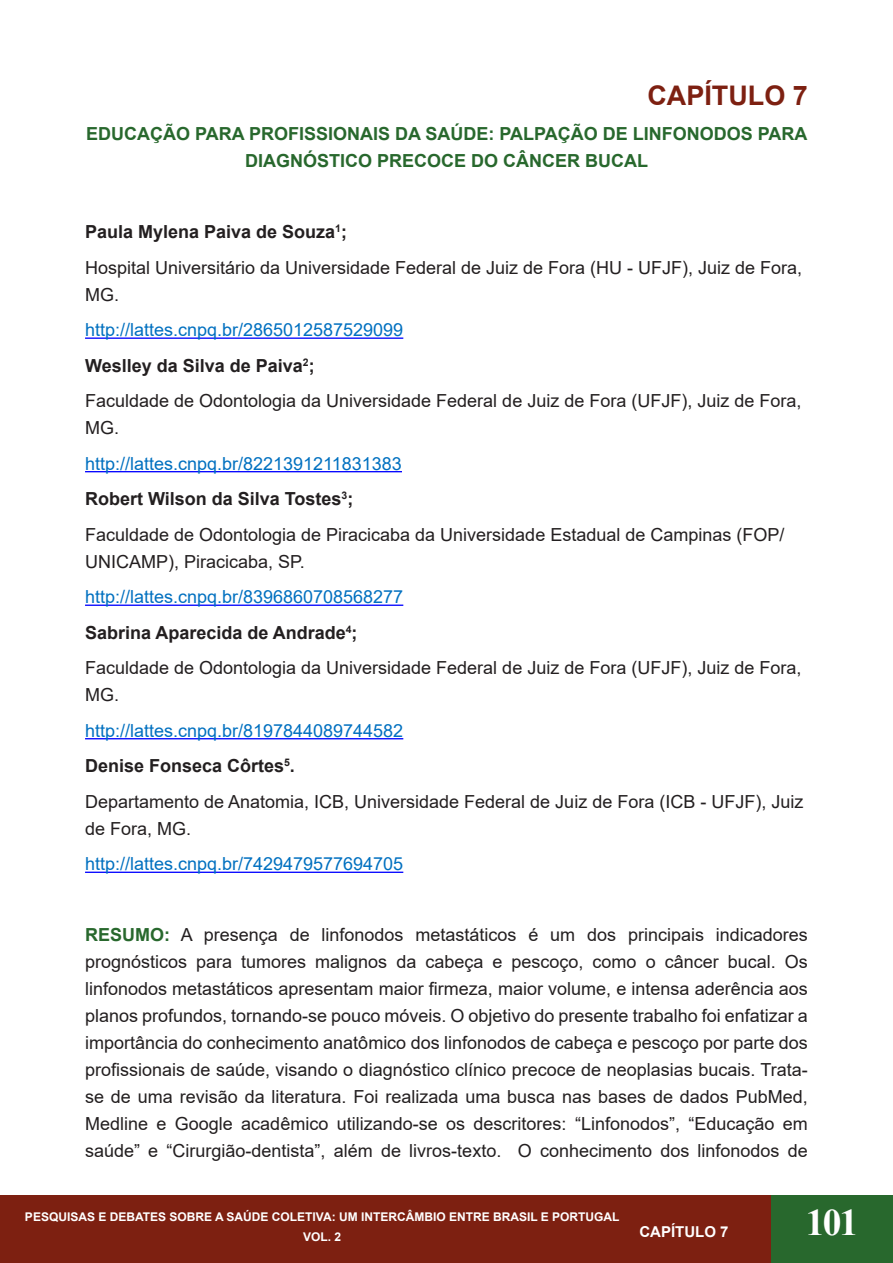
<style>
.page{position:relative;width:893px;height:1263px;background:#fff}
.page>*{position:absolute;margin:0;border:0;box-sizing:border-box;transform-origin:0 0}
.t1{font:700 37.5px "Times New Roman";color:#fff}
.Título_1{font:700 27px "Arial";color:#7d2011}
.t2{font:18px/27px "Arial";color:#231f20}
.t3{font:18px "Arial";color:#0070c0}
.t4{font:700 18px "Arial";color:#231f20}
.Título_1-2{font:700 18px/27px "Arial";color:#28682d;text-align:center}
.t5{font:700 15px "Arial";color:#fff}
.t6{font:700 12px/20.2px "Arial";color:#fff;text-align:center}
.s1{font-weight:700;color:#28682d}
</style>
<div class="page">
<div style="left:0;top:1196px;width:893px;height:67px;background:#7d2011"></div>
<div style="left:771px;top:1196px;width:122px;height:67px;background:#28682d"></div>
<hr style="left:0;top:1196px;width:1px;height:67px;background:#28682d">
<hr style="left:85px;top:337px;width:318px;height:2px;background:#00f">
<hr style="left:85px;top:471px;width:317px;height:1px;background:#00f">
<hr style="left:85px;top:604px;width:318px;height:2px;background:#00f">
<hr style="left:85px;top:738px;width:318px;height:1px;background:#00f">
<hr style="left:85px;top:872px;width:318px;height:1px;background:#00f">
<p class="Título_1" style="left:647px;top:76px;width:162px">CAPÍTULO 7</p>
<p class="Título_1-2" style="left:86px;top:121px;width:723px">EDUCAÇÃO PARA PROFISSIONAIS DA SAÚDE: PALPAÇÃO DE LINFONODOS PARA<br>DIAGNÓSTICO PRECOCE DO CÂNCER BUCAL</p>
<p class="t4" style="left:85px;top:219px;width:263px">Paula Mylena Paiva de Souza<sup>1</sup>;</p>
<p class="t2" style="left:85px;top:254px;width:719px">Hospital Universitário da Universidade Federal de Juiz de Fora (HU - UFJF), Juiz de Fora,<br>MG.</p>
<p class="t3" style="left:85px;top:317px;width:320px">http://lattes.cnpq.br/2865012587529099</p>
<p class="t4" style="left:85px;top:353px;width:231px">Weslley da Silva de Paiva<sup>2</sup>;</p>
<p class="t2" style="left:85px;top:387px;width:718px">Faculdade de Odontologia da Universidade Federal de Juiz de Fora (UFJF), Juiz de Fora,<br>MG.</p>
<p class="t3" style="left:85px;top:451px;width:318px">http://lattes.cnpq.br/8221391211831383</p>
<p class="t4" style="left:85px;top:486px;width:270px">Robert Wilson da Silva Tostes<sup>3</sup>;</p>
<p class="t2" style="left:85px;top:521px;width:701px">Faculdade de Odontologia de Piracicaba da Universidade Estadual de Campinas (FOP/<br>UNICAMP), Piracicaba, SP.</p>
<p class="t3" style="left:85px;top:585px;width:320px">http://lattes.cnpq.br/8396860708568277</p>
<p class="t4" style="left:85px;top:620px;width:274px">Sabrina Aparecida de Andrade<sup>4</sup>;</p>
<p class="t2" style="left:85px;top:654px;width:718px">Faculdade de Odontologia da Universidade Federal de Juiz de Fora (UFJF), Juiz de Fora,<br>MG.</p>
<p class="t3" style="left:85px;top:718px;width:320px">http://lattes.cnpq.br/8197844089744582</p>
<p class="t4" style="left:85px;top:753px;width:211px">Denise Fonseca Côrtes<sup>5</sup>.</p>
<p class="t2" style="left:85px;top:788px;width:720px">Departamento de Anatomia, ICB, Universidade Federal de Juiz de Fora (ICB - UFJF), Juiz de Fora, MG.</p>
<p class="t3" style="left:85px;top:852px;width:320px">http://lattes.cnpq.br/7429479577694705</p>
<p class="t2" style="left:85px;top:921px;width:724px;text-align:justify"><span class="s1">RESUMO:</span> A presença de linfonodos metastáticos é um dos principais indicadores prognósticos para tumores malignos da cabeça e pescoço, como o câncer bucal. Os linfonodos metastáticos apresentam maior firmeza, maior volume, e intensa aderência aos planos profundos, tornando-se pouco móveis. O objetivo do presente trabalho foi enfatizar a importância do conhecimento anatômico dos linfonodos de cabeça e pescoço por parte dos profissionais de saúde, visando o diagnóstico clínico precoce de neoplasias bucais. Trata&shy;se de uma revisão da literatura. Foi realizada uma busca nas bases de dados PubMed, Medline e Google acadêmico utilizando-se os descritores: “Linfonodos”, “Educação em saúde” e “Cirurgião-dentista”, além de livros-texto. O conhecimento dos linfonodos de</p>
<p class="t6" style="left:25px;top:1207px;width:596px">PESQUISAS E DEBATES SOBRE A SAÚDE COLETIVA: UM INTERCÂMBIO ENTRE BRASIL E PORTUGAL<br>VOL. 2</p>
<p class="t5" style="left:639px;top:1221px;width:91px">CAPÍTULO 7</p>
<h1 class="t1" style="left:806px;top:1195px;width:54px">101</h1>
</div>
